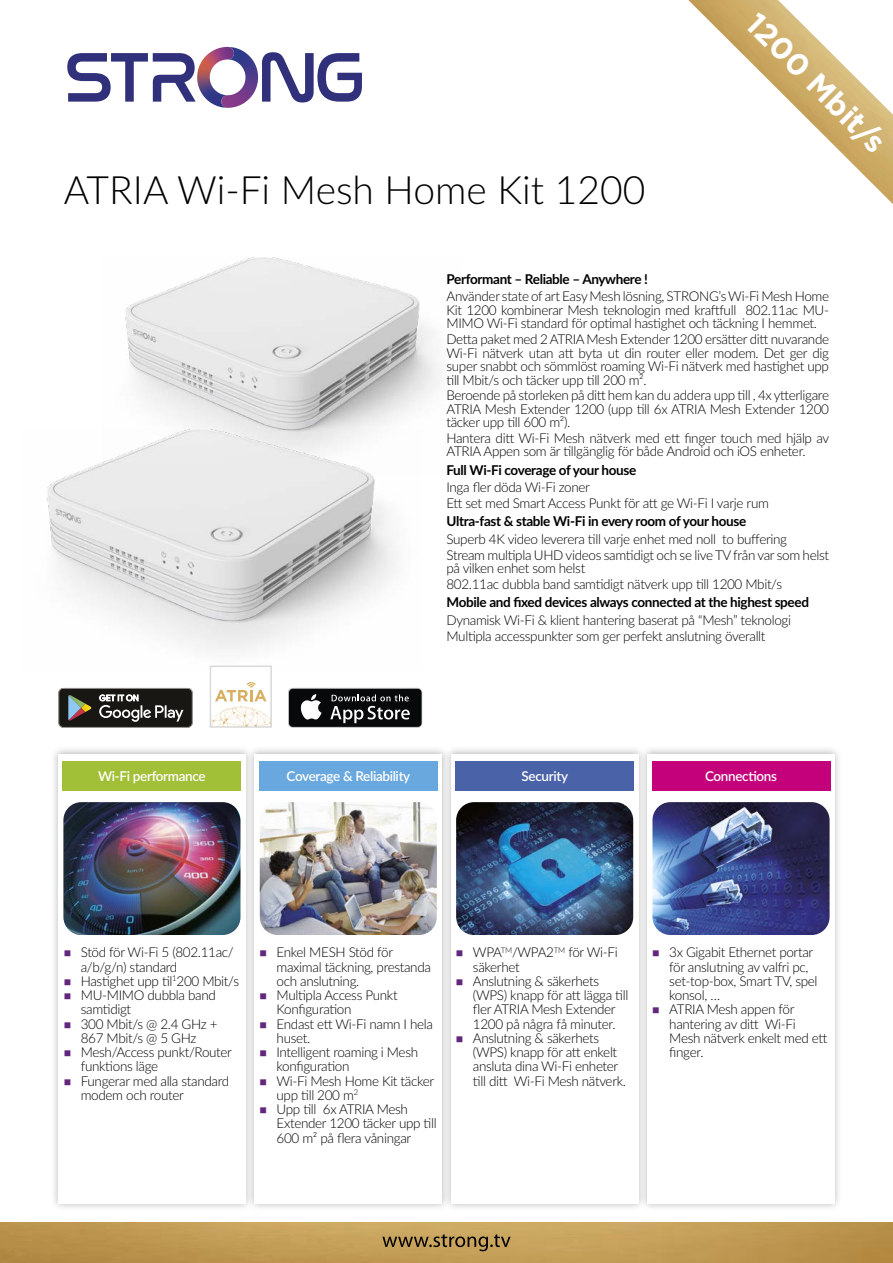
<style>
.page{position:relative;width:893px;height:1263px;background:#fff}
.page>*{position:absolute;margin:0;border:0;box-sizing:border-box;transform-origin:0 0}
.t1{font:300 39px "Lato";color:#000}
.t2{font:700 30.75px "Gotham";color:#fff}
.t3{font:300 13.5px/14.2px "Lato";letter-spacing:-.025em;color:#000}
.t4{font:700 13.5px "Lato";letter-spacing:-.025em;color:#000}
.t5{font:600 13.5px "Lato";letter-spacing:-.025em;color:#fff}
.s1{color:#62277d}
</style>
<div class="page">
<img style="left:688px;top:0;width:205px;height:204px">
<img style="left:0;top:1222px;width:893px;height:41px">
<svg style="left:382px;top:1234px;width:129px;height:17px;background:#9a7e47"></svg>
<svg style="left:864px;top:135px;width:18px;height:18px"></svg>
<svg style="left:262px;top:52px;width:100px;height:50px"></svg>
<svg style="left:67px;top:47px;width:178px;height:61px"></svg>
<div style="left:246px;top:746px;width:204px;height:466px;background:#000;opacity:.3"></div>
<div style="left:255px;top:754px;width:187px;height:449px;background:#fff"></div>
<div style="left:50px;top:746px;width:204px;height:466px;background:#000;opacity:.3"></div>
<div style="left:58px;top:754px;width:187px;height:449px;background:#fff"></div>
<div style="left:443px;top:746px;width:203px;height:466px;background:#000;opacity:.3"></div>
<div style="left:451px;top:754px;width:187px;height:449px;background:#fff"></div>
<div style="left:639px;top:746px;width:204px;height:466px;background:#000;opacity:.3"></div>
<div style="left:647px;top:754px;width:188px;height:449px;background:#fff"></div>
<img style="left:63px;top:802px;width:177px;height:133px">
<img style="left:456px;top:802px;width:177px;height:133px">
<img style="left:260px;top:802px;width:177px;height:133px">
<img style="left:652px;top:802px;width:178px;height:133px">
<img style="left:125px;top:258px;width:314px;height:172px">
<img style="left:47px;top:430px;width:350px;height:240px">
<svg style="left:288px;top:688px;width:134px;height:40px"></svg>
<div style="left:289px;top:689px;width:133px;height:38px;background:#08090a;border-radius:4px"></div>
<svg style="left:300px;top:694px;width:21px;height:26px"></svg>
<svg style="left:330px;top:694px;width:80px;height:29px"></svg>
<svg style="left:213px;top:682px;width:56px;height:43px"></svg>
<div style="left:210px;top:665px;width:62px;height:63px;border:2px solid #d9d9d9"></div>
<svg style="left:58px;top:688px;width:135px;height:40px;background:#42413e"></svg>
<div style="left:63px;top:761px;width:178px;height:30px;background:#a2c037"></div>
<div style="left:259px;top:761px;width:179px;height:30px;background:#69a8de"></div>
<div style="left:455px;top:761px;width:179px;height:30px;background:#4962a8"></div>
<div style="left:652px;top:761px;width:178px;height:30px;background:#c4007a"></div>
<h1 class="t1" style="left:64px;top:162px;width:583px">ATRIA Wi-Fi Mesh Home Kit 1200</h1>
<h2 class="t2" style="left:766px;top:4px;width:172px;rotate:45deg">1200 Mbit/</h2>
<p class="t4" style="left:446px;top:269px;width:203px">Performant – Reliable – Anywhere !</p>
<p class="t3" style="left:446px;top:289px;width:384px;line-height:13.5px;text-align:justify">Använder state of art Easy Mesh lösning, STRONG’s Wi-Fi Mesh Home Kit 1200 kombinerar Mesh teknologin med kraftfull 802.11ac MU-MIMO Wi-Fi standard för optimal hastighet och täckning I hemmet.</p>
<p class="t3" style="left:446px;top:332px;width:384px;line-height:13.5px;text-align:justify">Detta paket med 2 ATRIA Mesh Extender 1200 ersätter ditt nuvarande Wi-Fi nätverk utan att byta ut din router eller modem. Det ger dig super snabbt och sömmlöst roaming Wi-Fi nätverk med hastighet upp till Mbit/s och täcker upp till 200 m².</p>
<p class="t3" style="left:446px;top:388px;width:384px;line-height:13.5px;text-align:justify">Beroende på storleken på ditt hem kan du addera upp till , 4x ytterligare ATRIA Mesh Extender 1200 (upp till 6x ATRIA Mesh Extender 1200 täcker upp till 600 m²).</p>
<p class="t3" style="left:446px;top:431px;width:384px;line-height:13.5px">Hantera ditt Wi-Fi Mesh nätverk med ett finger touch med hjälp av<br>ATRIA Appen som är tillgänglig för både Android och iOS enheter.</p>
<p class="t4" style="left:446px;top:460px;width:191px">Full Wi-Fi coverage of your house</p>
<p class="t3" style="left:446px;top:479px;width:324px;line-height:15.6px">Inga fler döda Wi-Fi zoner<br>Ett set med Smart Access Punkt för att ge Wi-Fi I varje rum</p>
<p class="t4" style="left:446px;top:511px;width:301px">Ultra-fast &amp; stable Wi-Fi in every room of your house</p>
<p class="t3" style="left:446px;top:531px;width:384px;line-height:15.6px">Superb 4K video leverera till varje enhet med noll to buffering<br>Stream multipla UHD videos samtidigt och se live TV från var som helst</p>
<p class="t3" style="left:446px;top:560px;width:337px;line-height:15.6px">på vilken enhet som helst<br>802.11ac dubbla band samtidigt nätverk upp till 1200 Mbit/s</p>
<p class="t4" style="left:446px;top:592px;width:364px">Mobile and fixed devices always connected at the highest speed</p>
<p class="t3" style="left:446px;top:612px;width:346px;line-height:15.6px">Dynamisk Wi-Fi &amp; klient hantering baserat på “Mesh” teknologi<br>Multipla accesspunkter som ger perfekt anslutning överallt</p>
<p class="t5" style="left:98px;top:766px;width:109px">Wi-Fi performance</p>
<p class="t5" style="left:287px;top:766px;width:125px">Coverage &amp; Reliability</p>
<p class="t5" style="left:522px;top:766px;width:48px">Security</p>
<p class="t5" style="left:705px;top:766px;width:73px">Connections</p>
<p class="t3" style="left:81px;top:945px;width:155px;text-indent:-17px"><span class="s1">■</span> Stöd för Wi-Fi 5 (802.11ac/ a/b/g/n) standard</p>
<p class="t3" style="left:64px;top:973px;width:177px"><span class="s1">■</span> Hastighet upp til<sup>1</sup>200 Mbit/s</p>
<p class="t3" style="left:81px;top:987px;width:137px;text-indent:-17px"><span class="s1">■</span> MU-MIMO dubbla band samtidigt</p>
<p class="t3" style="left:64px;top:1016px;width:155px;text-align:center"><span class="s1">■</span> 300 Mbit/s @ 2.4 GHz +<br>867 Mbit/s @ 5 GHz</p>
<p class="t3" style="left:81px;top:1044px;width:153px;text-indent:-17px"><span class="s1">■</span> Mesh/Access punkt/Router funktions läge</p>
<p class="t3" style="left:81px;top:1073px;width:150px;text-indent:-17px"><span class="s1">■</span> Fungerar med alla standard modem och router</p>
<p class="t3" style="left:277px;top:945px;width:156px;text-indent:-17px"><span class="s1">■</span> Enkel MESH Stöd för maximal täckning, prestanda och anslutning.</p>
<p class="t3" style="left:277px;top:987px;width:123px;text-indent:-17px"><span class="s1">■</span> Multipla Access Punkt<br>Konfiguration</p>
<p class="t3" style="left:277px;top:1016px;width:158px;text-indent:-17px"><span class="s1">■</span> Endast ett Wi-Fi namn I hela huset.</p>
<p class="t3" style="left:277px;top:1044px;width:143px;text-indent:-17px"><span class="s1">■</span> Intelligent roaming i Mesh konfiguration</p>
<p class="t3" style="left:277px;top:1073px;width:159px;text-indent:-17px"><span class="s1">■</span> Wi-Fi Mesh Home Kit täcker upp till 200 m<sup>2</sup></p>
<p class="t3" style="left:277px;top:1101px;width:162px;text-indent:-17px"><span class="s1">■</span> Upp till 6x ATRIA Mesh<br>Extender 1200 täcker upp till<br>600 m² på flera våningar</p>
<p class="t3" style="left:473px;top:945px;width:146px;text-indent:-17px"><span class="s1">■</span> WPA<sup>TM</sup>/WPA2<sup>TM</sup> för Wi-Fi säkerhet</p>
<p class="t3" style="left:473px;top:973px;width:157px;text-indent:-17px"><span class="s1">■</span> Anslutning &amp; säkerhets (WPS) knapp för att lägga till fler ATRIA Mesh Extender<br>1200 på några få minuter.</p>
<p class="t3" style="left:473px;top:1030px;width:155px;text-indent:-17px"><span class="s1">■</span> Anslutning &amp; säkerhets (WPS) knapp för att enkelt ansluta dina Wi-Fi enheter till ditt Wi-Fi Mesh nätverk.</p>
<p class="t3" style="left:669px;top:945px;width:150px;text-indent:-17px"><span class="s1">■</span> 3x Gigabit Ethernet portar för anslutning av valfri pc, set-top-box, Smart TV, spel konsol, …</p>
<p class="t3" style="left:669px;top:1002px;width:160px;text-indent:-17px"><span class="s1">■</span> ATRIA Mesh appen för hantering av ditt Wi-Fi<br>Mesh nätverk enkelt med ett finger.</p>
</div>
